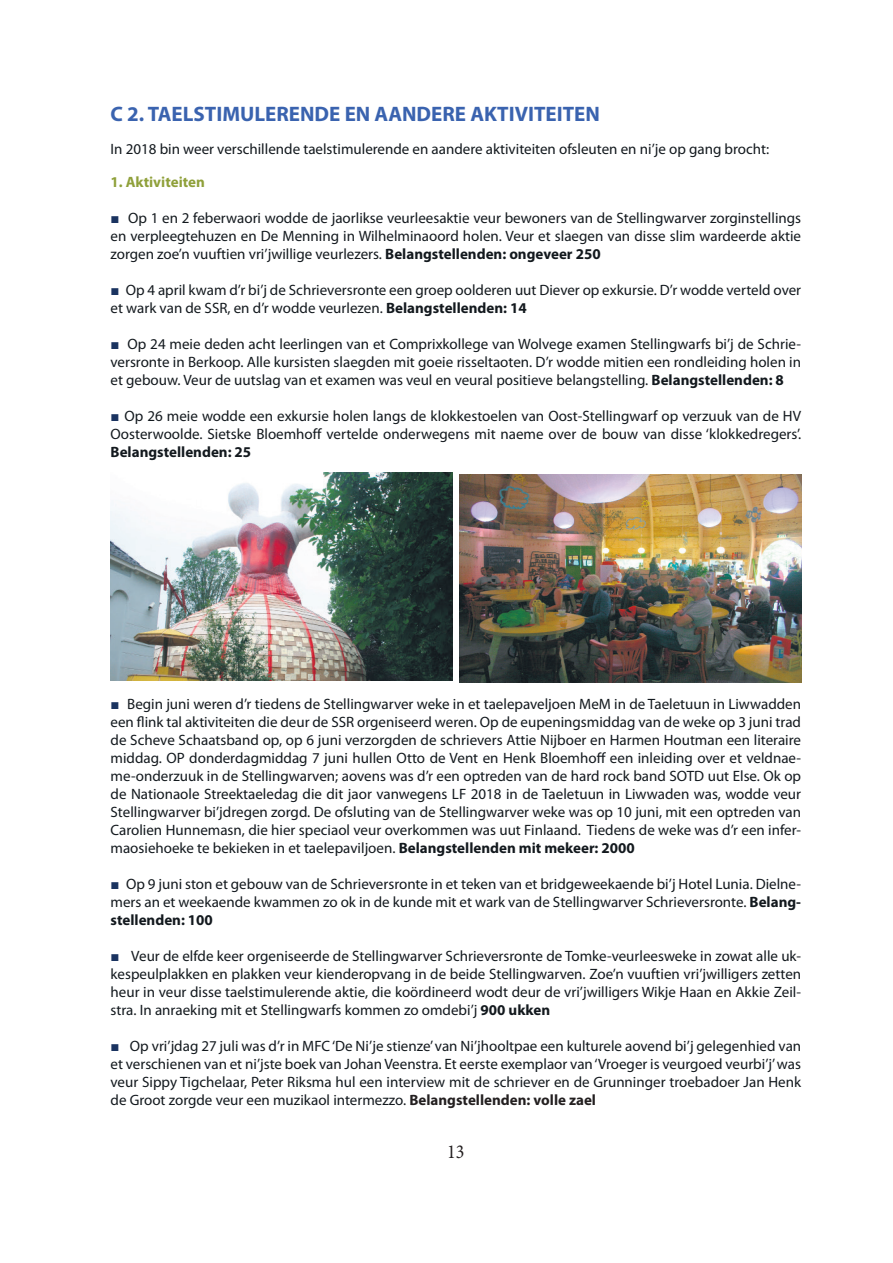
<style>
.page{position:relative;width:893px;height:1263px;background:#fff}
.page>*{position:absolute;margin:0;border:0;box-sizing:border-box;transform-origin:0 0}
.t1{font:700 21px "Myriad Pro";color:#3a63af}
.t2{font:19.8px "Minion Pro";color:#231f20;scale:.91 1}
.t3{font:15px/18px "Myriad Pro";color:#13191e;text-align:justify}
.t4{font:700 15px "Myriad Pro";color:#13191e}
.t5{font:700 15px "Myriad Pro";color:#8fa03a}
.s1{font-family:"Times New Roman";color:#1a3360}
.s2{font-weight:700}
.s3{font-weight:700;color:#231f20}
</style>
<div class="page">
<img style="left:111px;top:473px;width:341px;height:207px">
<img style="left:459px;top:475px;width:343px;height:207px">
<h1 class="t1" style="left:111px;top:102px;width:491px">C 2. TAELSTIMULERENDE EN AANDERE AKTIVITEITEN</h1>
<p class="t3" style="left:111px;top:140px;width:660px">In 2018 bin weer verschillende taelstimulerende en aandere aktiviteiten ofsleuten en ni’je op gang brocht:</p>
<p class="t5" style="left:111px;top:174px;width:96px">1. Aktiviteiten</p>
<p class="t3" style="left:111px;top:209px;width:692px"><span class="s1">■</span> Op 1 en 2 feberwaori wodde de jaorlikse veurleesaktie veur bewoners van de Stellingwarver zorginstellings en verpleegtehuzen en De Menning in Wilhelminaoord holen. Veur et slaegen van disse slim wardeerde aktie zorgen zoe’n vuuftien vri’jwillige veurlezers. <span class="s2">Belangstellenden: ongeveer 250</span></p>
<p class="t3" style="left:111px;top:281px;width:692px"><span class="s1">■</span> Op 4 april kwam d’r bi’j de Schrieversronte een groep oolderen uut Diever op exkursie. D’r wodde verteld over et wark van de SSR, en d’r wodde veurlezen. <span class="s2">Belangstellenden: 14</span></p>
<p class="t3" style="left:111px;top:335px;width:692px"><span class="s1">■</span> Op 24 meie deden acht leerlingen van et Comprixkollege van Wolvege examen Stellingwarfs bi’j de Schrie&shy;versronte in Berkoop. Alle kursisten slaegden mit goeie risseltaoten. D’r wodde mitien een rondleiding holen in et gebouw. Veur de uutslag van et examen was veul en veural positieve belangstelling. <span class="s2">Belangstellenden: 8</span></p>
<p class="t3" style="left:111px;top:407px;width:692px"><span class="s1">■</span> Op 26 meie wodde een exkursie holen langs de klokkestoelen van Oost-Stellingwarf op verzuuk van de HV<br>Oosterwoolde. Sietske Bloemhoff vertelde onderwegens mit naeme over de bouw van disse ‘klokkedregers’.</p>
<p class="t4" style="left:111px;top:444px;width:142px">Belangstellenden: 25</p>
<p class="t3" style="left:111px;top:695px;width:692px"><span class="s1">■</span> Begin juni weren d’r tiedens de Stellingwarver weke in et taelepaveljoen MeM in de Taeletuun in Liwwadden een flink tal aktiviteiten die deur de SSR orgeniseerd weren. Op de eupeningsmiddag van de weke op 3 juni trad de Scheve Schaatsband op, op 6 juni verzorgden de schrievers Attie Nijboer en Harmen Houtman een literaire middag. OP donderdagmiddag 7 juni hullen Otto de Vent en Henk Bloemhoff een inleiding over et veldnae&shy;me-onderzuuk in de Stellingwarven; aovens was d’r een optreden van de hard rock band SOTD uut Else. Ok op de Nationaole Streektaeledag die dit jaor vanwegens LF 2018 in de Taeletuun in Liwwaden was, wodde veur Stellingwarver bi’jdregen zorgd. De ofsluting van de Stellingwarver weke was op 10 juni, mit een optreden van Carolien Hunnemasn, die hier speciaol veur overkommen was uut Finlaand. Tiedens de weke was d’r een infer&shy;maosiehoeke te bekieken in et taelepaviljoen. <span class="s2">Belangstellenden mit mekeer: 2000</span></p>
<p class="t3" style="left:111px;top:875px;width:692px"><span class="s1">■</span> Op 9 juni ston et gebouw van de Schrieversronte in et teken van et bridgeweekaende bi’j Hotel Lunia. Dielne&shy;mers an et weekaende kwammen zo ok in de kunde mit et wark van de Stellingwarver Schrieversronte. <span class="s2">Belang&shy;stellenden: 100</span></p>
<p class="t3" style="left:111px;top:947px;width:692px"><span class="s1">■</span> Veur de elfde keer orgeniseerde de Stellingwarver Schrieversronte de Tomke-veurleesweke in zowat alle uk&shy;kespeulplakken en plakken veur kienderopvang in de beide Stellingwarven. Zoe’n vuuftien vri’jwilligers zetten heur in veur disse taelstimulerende aktie, die koördineerd wodt deur de vri’jwilligers Wikje Haan en Akkie Zeil&shy;stra. In anraeking mit et Stellingwarfs kommen zo omdebi’j <span class="s2">900 ukken</span></p>
<p class="t3" style="left:111px;top:1037px;width:692px"><span class="s1">■</span> Op vri’jdag 27 juli was d’r in MFC ‘De Ni’je stienze’ van Ni’jhooltpae een kulturele aovend bi’j gelegenhied van et verschienen van et ni’jste boek van Johan Veenstra. Et eerste exemplaor van ‘Vroeger is veurgoed veurbi’j’ was veur Sippy Tigchelaar, Peter Riksma hul een interview mit de schriever en de Grunninger troebadoer Jan Henk de Groot zorgde veur een muzikaol intermezzo. <span class="s3">Belangstellenden: volle zael</span></p>
<h2 class="t2" style="left:447px;top:1138px;width:20px">13</h2>
</div>
